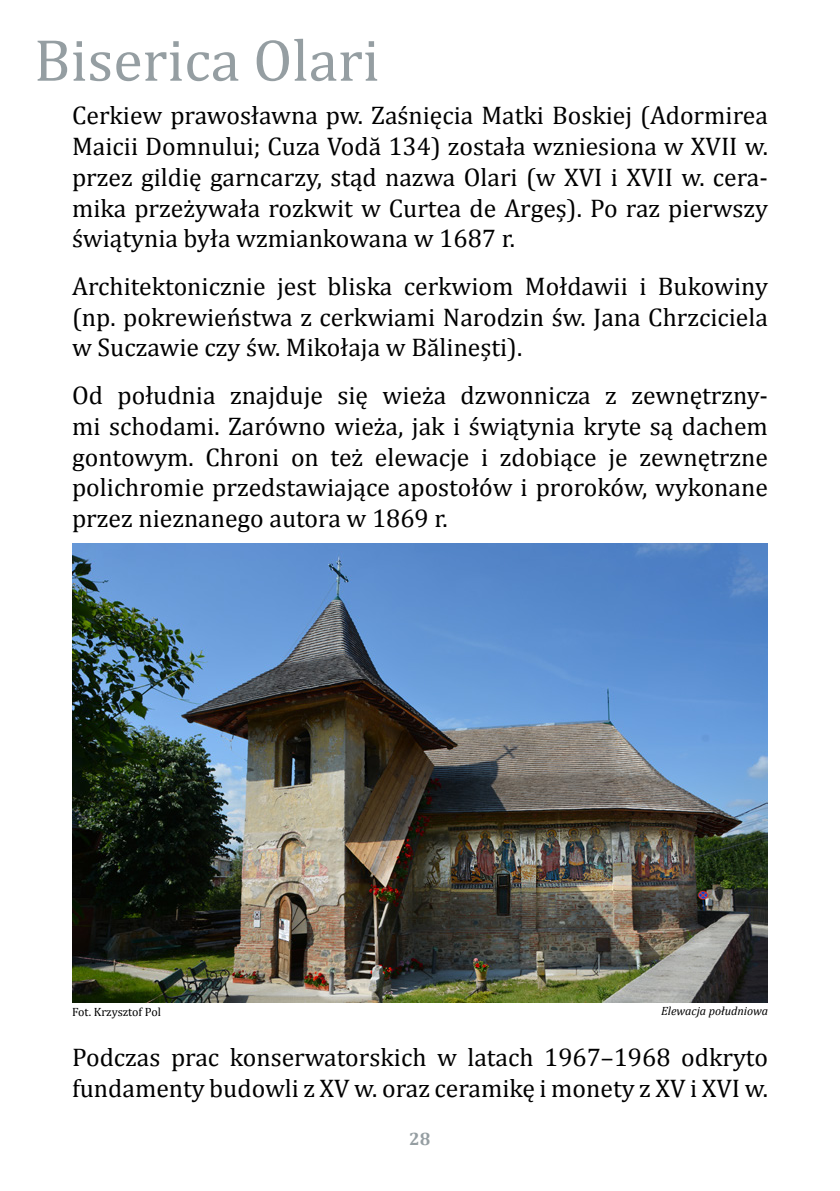
<style>
.page{position:relative;width:840px;height:1191px;background:#fff}
.page>*{position:absolute;margin:0;border:0;box-sizing:border-box;transform-origin:0 0}
.t1{font:60px "Cambria";color:#959ea2}
.t2{font:25.6px/30.8px "Cambria";color:#000;text-align:justify}
.t3{font:700 18px "Cambria";color:#959ea2}
.t4{font:italic 12px "Cambria";color:#000}
.t5{font:12px "Cambria";color:#000}
</style>
<div class="page">
<img style="left:72px;top:543px;width:695px;height:459px">
<h1 class="t1" style="left:34px;top:25px;width:347px">Biserica Olari</h1>
<p class="t2" style="left:72px;top:100px;width:697px">Cerkiew prawosławna pw. Zaśnięcia Matki Boskiej (Adormirea Maicii Domnului; Cuza Vodă 134) została wzniesiona w XVII w. przez gildię garncarzy, stąd nazwa Olari (w XVI i XVII w. cera&shy;mika przeżywała rozkwit w Curtea de Argeș). Po raz pierwszy świątynia była wzmiankowana w 1687 r.</p>
<p class="t2" style="left:72px;top:271px;width:697px">Architektonicznie jest bliska cerkwiom Mołdawii i Bukowiny (np. pokrewieństwa z cerkwiami Narodzin św. Jana Chrzciciela w Suczawie czy św. Mikołaja w Bălinești).</p>
<p class="t2" style="left:72px;top:380px;width:697px">Od południa znajduje się wieża dzwonnicza z zewnętrzny&shy;mi schodami. Zarówno wieża, jak i świątynia kryte są dachem gontowym. Chroni on też elewacje i zdobiące je zewnętrzne polichromie przedstawiające apostołów i proroków, wykonane przez nieznanego autora w 1869 r.</p>
<p class="t5" style="left:72px;top:1004px;width:90px">Fot. Krzysztof Pol</p>
<p class="t4" style="left:660px;top:1002px;width:109px">Elewacja południowa</p>
<p class="t2" style="left:72px;top:1042px;width:697px">Podczas prac konserwatorskich w latach 1967–1968 odkryto fundamenty budowli z XV w. oraz ceramikę i monety z XV i XVI w.</p>
<p class="t3" style="left:409px;top:1126px;width:23px">28</p>
</div>
